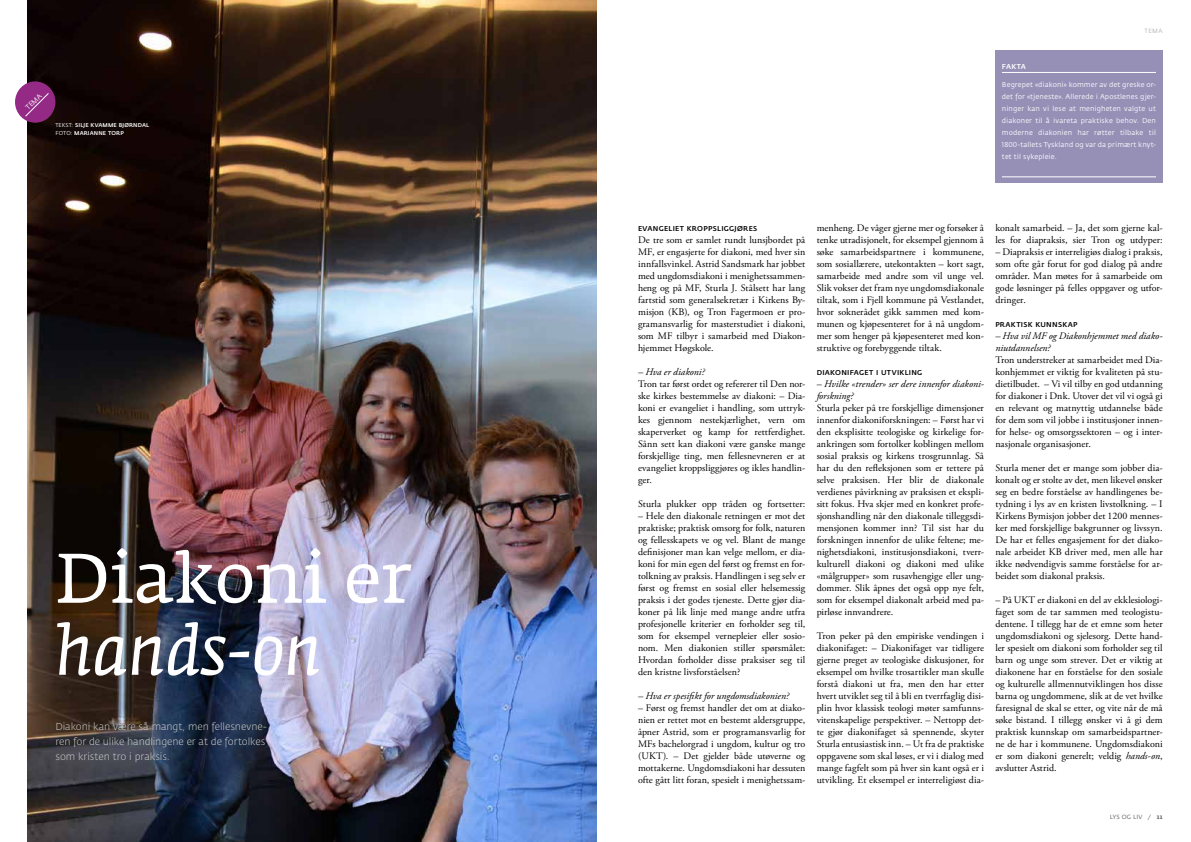
<style>
.page{position:relative;width:1191px;height:842px;background:#fff}
.page>*{position:absolute;margin:0;border:0;box-sizing:border-box;transform-origin:0 0}
.t1{font:69.3px "Fedra Serif A";letter-spacing:-.01em;color:#fff}
.t2{font:italic 69.3px "Fedra Serif A";letter-spacing:-.01em;color:#fff}
.t3{font:10px/12px "Adobe Garamond Pro";color:#000;text-align:justify}
.t4{font:italic 10px/12px "Adobe Garamond Pro";color:#000}
.t5{font:300 10px/15px "Fedra Sans";letter-spacing:-.005em;color:#cdcfcc;text-align:justify}
.t6{font:7px/12px "Fedra Sans";letter-spacing:.015em;color:#fff;text-align:justify}
.t7{font:500 7px "Fedra Sans";letter-spacing:.045em;color:#000}
.t8{font:500 7px "Fedra Sans";letter-spacing:.03em;color:#fff}
.t9{font:7px "Fedra Sans Book SC";color:#fff}
.t10{font:6px "Fedra Sans";letter-spacing:.02em;color:#575756}
.t11{font:6px "Fedra Sans";color:#b3b2b2}
.t12{font:500 5.5px/8px "Fedra Sans";letter-spacing:.02em;color:#fff}
.s1{font-weight:400}
.s2{font-style:italic}
.s3{font-family:"Fedra Serif A";font-weight:500;font-size:6.2px}
</style>
<div class="page">
<img style="left:28px;top:0;width:568px;height:842px">
<div style="left:15px;top:81px;width:40px;height:42px;background:#942a86;border-radius:50%"></div>
<svg style="left:25px;top:93px;width:24px;height:24px"></svg>
<div style="left:995px;top:51px;width:167px;height:132px;background:#9690b7"></div>
<hr style="left:1002px;top:72px;width:154px;height:1px;background:#fff">
<hr style="left:1002px;top:177px;width:154px;height:1px;background:#fff">
<p class="t9" style="left:24px;top:106px;width:21px;rotate:-45deg">TEMA</p>
<p class="t12" style="left:55px;top:122px;width:95px"><span class="s1">TEKST:</span> SILJE KVAMME BJØRNDAL<br><span class="s1">FOTO:</span> MARIANNE TORP</p>
<h1 class="t1" style="left:55px;top:538px;width:357px">Diakoni er</h1>
<h1 class="t2" style="left:55px;top:608px;width:268px">hands-on</h1>
<p class="t5" style="left:55px;top:719px;width:213px">Diakoni kan være så mangt, men fellesnevne&shy;ren for de ulike handlingene er at de fortolkes som kristen tro i praksis.</p>
<p class="t11" style="left:1144px;top:27px;width:20px">TEMA</p>
<p class="t8" style="left:1002px;top:62px;width:26px">FAKTA</p>
<p class="t6" style="left:1002px;top:78px;width:156px">Begrepet «diakoni» kommer av det greske or&shy;det for «tjeneste». Allerede i Apostlenes gjer&shy;ninger kan vi lese at menigheten valgte ut diakoner til å ivareta praktiske behov. Den moderne diakonien har røtter tilbake til 1800-tallets Tyskland og var da primært knyt&shy;tet til sykepleie.</p>
<p class="t7" style="left:638px;top:224px;width:121px">EVANGELIET KROPPSLIGGJØRES</p>
<p class="t3" style="left:638px;top:234px;width:169px">De tre som er samlet rundt lunsjbordet på MF, er engasjerte for diakoni, med hver sin innfallsvinkel. Astrid Sandsmark har jobbet med ungdomsdiakoni i menighetssammen&shy;heng og på MF, Sturla J. Stålsett har lang fartstid som generalsekretær i Kirkens By&shy;misjon (KB), og Tron Fagermoen er pro&shy;gramansvarlig for masterstudiet i diakoni, som MF tilbyr i samarbeid med Diakon&shy;hjemmet Høgskole.</p>
<p class="t4" style="left:638px;top:366px;width:68px">– Hva er diakoni?</p>
<p class="t3" style="left:638px;top:378px;width:169px">Tron tar først ordet og refererer til Den nor&shy;ske kirkes bestemmelse av diakoni: – Dia&shy;koni er evangeliet i handling, som uttryk&shy;kes gjennom nestekjærlighet, vern om skaperverket og kamp for rettferdighet.<br>Sånn sett kan diakoni være ganske mange forskjellige ting, men fellesnevneren er at evangeliet kroppsliggjøres og ikles handlin&shy;ger.</p>
<p class="t3" style="left:638px;top:498px;width:169px">Sturla plukker opp tråden og fortsetter:</p>
<p class="t3" style="left:638px;top:510px;width:169px">– Hele den diakonale retningen er mot det praktiske; praktisk omsorg for folk, naturen og fellesskapets ve og vel. Blant de mange definisjoner man kan velge mellom, er dia&shy;koni for min egen del først og fremst en for&shy;tolkning av praksis. Handlingen i seg selv er først og fremst en sosial eller helsemessig praksis i det godes tjeneste. Dette gjør dia&shy;koner på lik linje med mange andre utfra profesjonelle kriterier en forholder seg til, som for eksempel vernepleier eller sosio&shy;nom. Men diakonien stiller spørsmålet:<br>Hvordan forholder disse praksiser seg til den kristne livsforståelsen?</p>
<p class="t4" style="left:638px;top:690px;width:153px">– Hva er spesifikt for ungdomsdiakonien?</p>
<p class="t3" style="left:638px;top:702px;width:169px">– Først og fremst handler det om at diako&shy;nien er rettet mot en bestemt aldersgruppe, åpner Astrid, som er programansvarlig for MFs bachelorgrad i ungdom, kultur og tro (UKT). – Det gjelder både utøverne og mottakerne. Ungdomsdiakoni har dessuten ofte gått litt foran, spesielt i menighetssam-</p>
<p class="t3" style="left:816px;top:222px;width:169px">menheng. De våger gjerne mer og forsøker å tenke utradisjonelt, for eksempel gjennom å søke samarbeidspartnere i kommunene, som sosiallærere, utekontakten – kort sagt, samarbeide med andre som vil unge vel.<br>Slik vokser det fram nye ungdomsdiakonale tiltak, som i Fjell kommune på Vestlandet, hvor soknerådet gikk sammen med kom&shy;munen og kjøpesenteret for å nå ungdom&shy;mer som henger på kjøpesenteret med kon&shy;struktive og forebyggende tiltak.</p>
<p class="t7" style="left:816px;top:368px;width:107px">DIAKONIFAGET I UTVIKLING</p>
<p class="t4" style="left:816px;top:378px;width:169px">– Hvilke «trender» ser dere innenfor diakoni&shy;forskning?</p>
<p class="t3" style="left:816px;top:402px;width:169px">Sturla peker på tre forskjellige dimensjoner innenfor diakoniforskningen: – Først har vi den eksplisitte teologiske og kirkelige for&shy;ankringen som fortolker koblingen mellom sosial praksis og kirkens trosgrunnlag. Så har du den refleksjonen som er tettere på selve praksisen. Her blir de diakonale verdienes påvirkning av praksisen et ekspli&shy;sitt fokus. Hva skjer med en konkret profe&shy;sjonshandling når den diakonale tilleggsdi&shy;mensjonen kommer inn? Til sist har du forskningen innenfor de ulike feltene; me&shy;nighetsdiakoni, institusjonsdiakoni, tverr&shy;kulturell diakoni og diakoni med ulike «målgrupper» som rusavhengige eller ung&shy;dommer. Slik åpnes det også opp nye felt, som for eksempel diakonalt arbeid med pa&shy;pirløse innvandrere.</p>
<p class="t3" style="left:816px;top:630px;width:169px">Tron peker på den empiriske vendingen i diakonifaget: – Diakonifaget var tidligere gjerne preget av teologiske diskusjoner, for eksempel om hvilke trosartikler man skulle forstå diakoni ut fra, men den har etter hvert utviklet seg til å bli en tverrfaglig disi&shy;plin hvor klassisk teologi møter samfunns&shy;vitenskapelige perspektiver. – Nettopp det&shy;te gjør diakonifaget så spennende, skyter Sturla entusiastisk inn. – Ut fra de praktiske oppgavene som skal løses, er vi i dialog med mange fagfelt som på hver sin kant også er i utvikling. Et eksempel er interreligiøst dia-</p>
<p class="t3" style="left:995px;top:222px;width:169px">konalt samarbeid. – Ja, det som gjerne kal&shy;les for diapraksis, sier Tron og utdyper:</p>
<p class="t3" style="left:995px;top:246px;width:169px">– Diapraksis er interreligiøs dialog i praksis, som ofte går forut for god dialog på andre områder. Man møtes for å samarbeide om gode løsninger på felles oppgaver og utfor&shy;dringer.</p>
<p class="t7" style="left:995px;top:320px;width:84px">PRAKTISK KUNNSKAP</p>
<p class="t4" style="left:995px;top:330px;width:169px">– Hva vil MF og Diakonhjemmet med diako&shy;niutdannelsen?</p>
<p class="t3" style="left:995px;top:354px;width:169px">Tron understreker at samarbeidet med Dia&shy;konhjemmet er viktig for kvaliteten på stu&shy;dietilbudet. – Vi vil tilby en god utdanning for diakoner i Dnk. Utover det vil vi også gi en relevant og matnyttig utdannelse både for dem som vil jobbe i institusjoner innen&shy;for helse- og omsorgssektoren – og i inter&shy;nasjonale organisasjoner.</p>
<p class="t3" style="left:995px;top:462px;width:169px">Sturla mener det er mange som jobber dia&shy;konalt og er stolte av det, men likevel ønsker seg en bedre forståelse av handlingenes be&shy;tydning i lys av en kristen livstolkning. – I Kirkens Bymisjon jobber det 1200 mennes&shy;ker med forskjellige bakgrunner og livssyn.<br>De har et felles engasjement for det diako&shy;nale arbeidet KB driver med, men alle har ikke nødvendigvis samme forståelse for ar&shy;beidet som diakonal praksis.</p>
<p class="t3" style="left:995px;top:594px;width:169px">– På UKT er diakoni en del av ekklesiologi&shy;faget som de tar sammen med teologistu&shy;dentene. I tillegg har de et emne som heter ungdomsdiakoni og sjelesorg. Dette hand&shy;ler spesielt om diakoni som forholder seg til barn og unge som strever. Det er viktig at diakonene har en forståelse for den sosiale og kulturelle allmennutviklingen hos disse barna og ungdommene, slik at de vet hvilke faresignal de skal se etter, og vite når de må søke bistand. I tillegg ønsker vi å gi dem praktisk kunnskap om samarbeidspartner&shy;ne de har i kommunene. Ungdomsdiakoni er som diakoni generelt; veldig <span class="s2">hands-on</span>, avslutter Astrid.</p>
<p class="t10" style="left:1109px;top:813px;width:54px">LYS OG LIV / <span class="s3">11</span></p>
</div>
